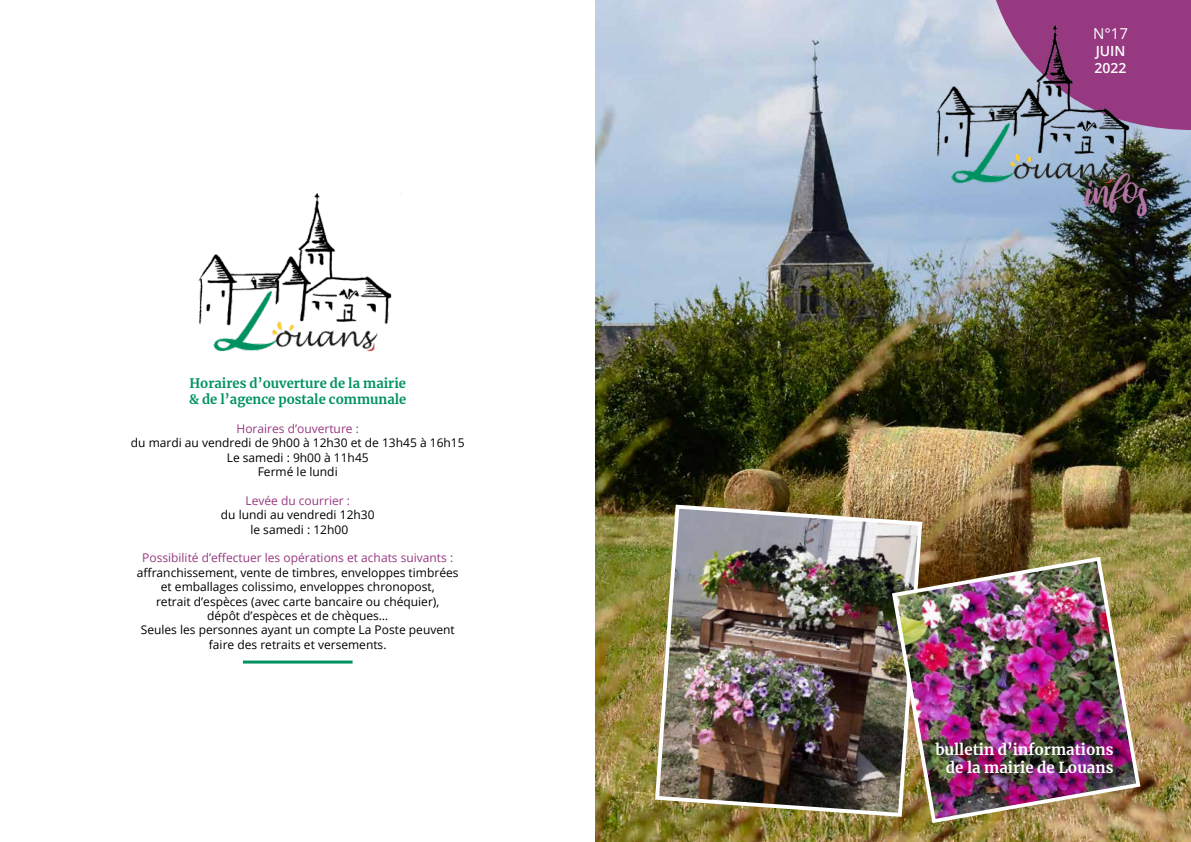
<style>
.page{position:relative;width:1191px;height:842px;background:#fff}
.page>*{position:absolute;margin:0;border:0;box-sizing:border-box;transform-origin:0 0}
.t1{font:42.8px "raustila";color:#b375a6}
.t2{font:700 15px/18px "Merriweather";color:#fff;text-align:right}
.t3{font:15px "Open Sans";color:#fff}
.t4{font:600 14px/16.8px "Open Sans";color:#fff}
.t5{font:700 13px/15.6px "Merriweather";color:#009163}
.t6{font:12px/14.4px "Open Sans";color:#000;text-align:center}
.t7{font:12px "Open Sans";color:#973981}
</style>
<div class="page">
<img style="left:595px;top:0;width:596px;height:842px">
<div style="left:991px;top:0;width:200px;height:130px;background:#973981"></div>
<img style="left:888px;top:12px;width:295px;height:182px">
<img style="left:198px;top:193px;width:203px;height:159px">
<hr style="left:243px;top:660px;width:109px;height:3px;background:#009163">
<img style="left:653px;top:503px;width:271px;height:316px">
<img style="left:889px;top:555px;width:253px;height:270px">
<p class="t5" style="left:189px;top:375px;width:219px">Horaires d’ouverture de la mairie &amp; de l’agence postale communale</p>
<p class="t7" style="left:236px;top:420px;width:124px">Horaires d’ouverture :</p>
<p class="t6" style="left:131px;top:435px;width:335px">du mardi au vendredi de 9h00 à 12h30 et de 13h45 à 16h15<br>Le samedi : 9h00 à 11h45<br>Fermé le lundi</p>
<p class="t7" style="left:245px;top:492px;width:106px">Levée du courrier :</p>
<p class="t6" style="left:221px;top:507px;width:155px">du lundi au vendredi 12h30 le samedi : 12h00</p>
<p class="t7" style="left:142px;top:550px;width:312px">Possibilité d’effectuer les opérations et achats suivants :</p>
<p class="t6" style="left:137px;top:565px;width:323px">affranchissement, vente de timbres, enveloppes timbrées et emballages colissimo, enveloppes chronopost,<br>retrait d’espèces (avec carte bancaire ou chéquier),<br>dépôt d’espèces et de chèques…<br>Seules les personnes ayant un compte La Poste peuvent faire des retraits et versements.</p>
<p class="t3" style="left:1093px;top:23px;width:36px">N°17</p>
<p class="t4" style="left:1094px;top:42px;width:33px">JUIN<br>2022</p>
<h1 class="t1" style="left:1086px;top:167px;width:64px">infos</h1>
<p class="t2" style="left:935px;top:740px;width:180px">bulletin d’informations de la mairie de Louans</p>
</div>
